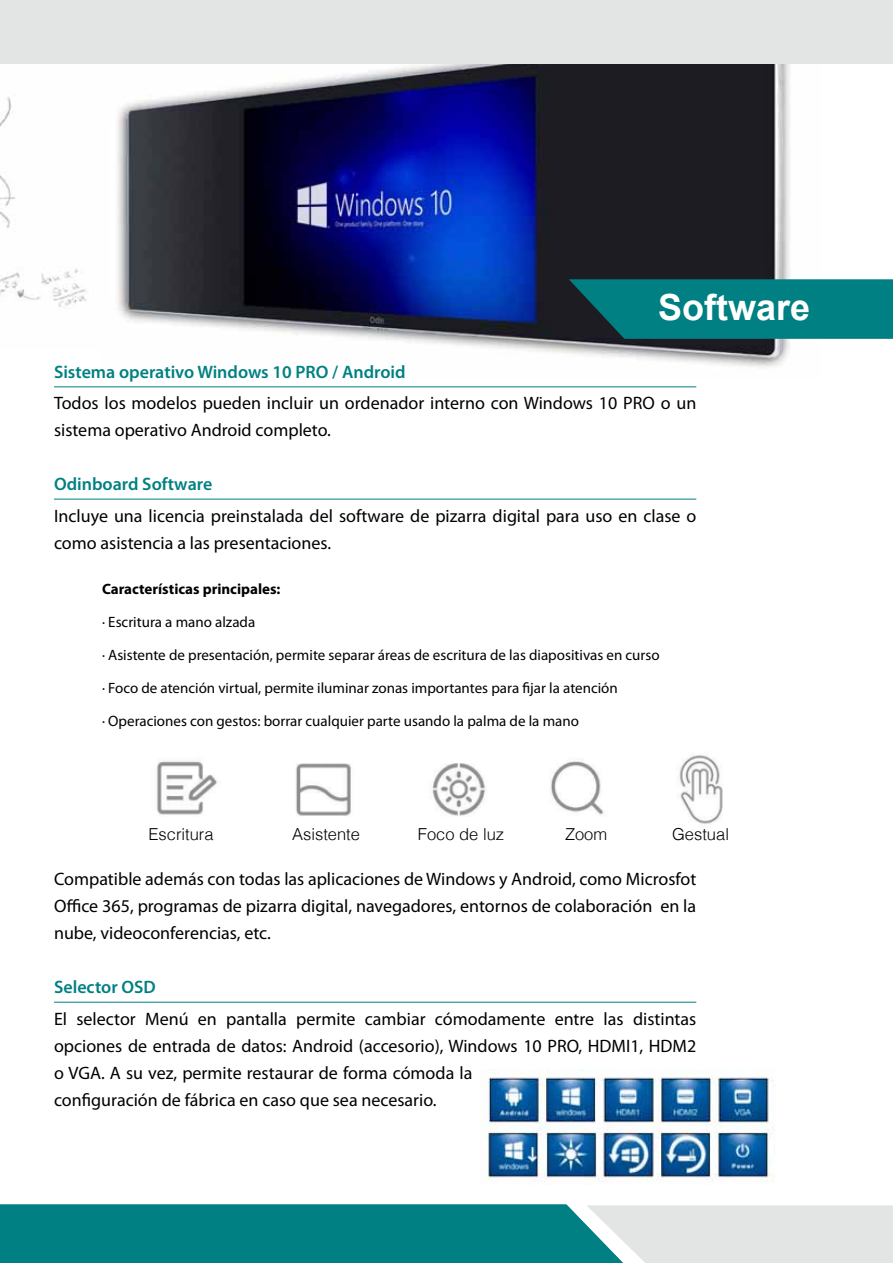
<style>
.page{position:relative;width:893px;height:1263px;background:#fff}
.page>*{position:absolute;margin:0;border:0;box-sizing:border-box;transform-origin:0 0}
.t1{font:700 36px "Arial";color:#fff}
.t2{font:18px/27px "Myriad Pro";color:#000}
.t3{font:600 18px "Myriad Pro";color:#008082}
.t4{font:300 16.5px "Helvetica";color:#000}
.t5{font:15px "Myriad Pro";color:#000}
.t6{font:700 15px "Myriad Pro";color:#000}
</style>
<div class="page">
<svg style="left:0;top:1204px;width:893px;height:59px;background:#4da2a3"></svg>
<img style="left:0;top:63px;width:100px;height:244px">
<img style="left:100px;top:63px;width:721px;height:304px">
<hr style="left:54px;top:387px;width:642px;height:1px;background:#008082">
<hr style="left:54px;top:499px;width:642px;height:1px;background:#008082">
<hr style="left:54px;top:1002px;width:642px;height:1px;background:#008082">
<div style="left:0;top:0;width:893px;height:63px;background:#e3e4e4"></div>
<svg style="left:569px;top:279px;width:324px;height:60px;background:#037679"></svg>
<img style="left:157px;top:755px;width:566px;height:69px">
<img style="left:481px;top:1069px;width:294px;height:113px">
<h1 class="t1" style="left:658px;top:283px;width:154px">Software</h1>
<p class="t3" style="left:54px;top:361px;width:353px">Sistema operativo Windows 10 PRO / Android</p>
<p class="t2" style="left:54px;top:390px;width:644px">Todos los modelos pueden incluir un ordenador interno con Windows 10 PRO o un sistema operativo Android completo.</p>
<p class="t3" style="left:54px;top:473px;width:160px">Odinboard Software</p>
<p class="t2" style="left:54px;top:502px;width:644px">Incluye una licencia preinstalada del software de pizarra digital para uso en clase o como asistencia a las presentaciones.</p>
<p class="t6" style="left:102px;top:580px;width:180px">Características principales:</p>
<p class="t5" style="left:102px;top:613px;width:155px">· Escritura a mano alzada</p>
<p class="t5" style="left:102px;top:646px;width:559px">· Asistente de presentación, permite separar áreas de escritura de las diapositivas en curso</p>
<p class="t5" style="left:102px;top:679px;width:517px">· Foco de atención virtual, permite iluminar zonas importantes para fijar la atención</p>
<p class="t5" style="left:102px;top:712px;width:478px">· Operaciones con gestos: borrar cualquier parte usando la palma de la mano</p>
<p class="t4" style="left:149px;top:820px;width:67px">Escritura</p>
<p class="t4" style="left:292px;top:820px;width:69px">Asistente</p>
<p class="t4" style="left:418px;top:820px;width:88px">Foco de luz</p>
<p class="t4" style="left:565px;top:820px;width:44px">Zoom</p>
<p class="t4" style="left:672px;top:820px;width:58px">Gestual</p>
<p class="t2" style="left:54px;top:866px;width:644px;text-align:justify">Compatible además con todas las aplicaciones de Windows y Android, como Microsfot Office 365, programas de pizarra digital, navegadores, entornos de colaboración en la nube, videoconferencias, etc.</p>
<p class="t3" style="left:54px;top:976px;width:103px">Selector OSD</p>
<p class="t2" style="left:54px;top:1005px;width:644px">El selector Menú en pantalla permite cambiar cómodamente entre las distintas opciones de entrada de datos: Android (accesorio), Windows 10 PRO, HDMI1, HDM2 o VGA. A su vez, permite restaurar de forma cómoda la<br>configuración de fábrica en caso que sea necesario.</p>
</div>
